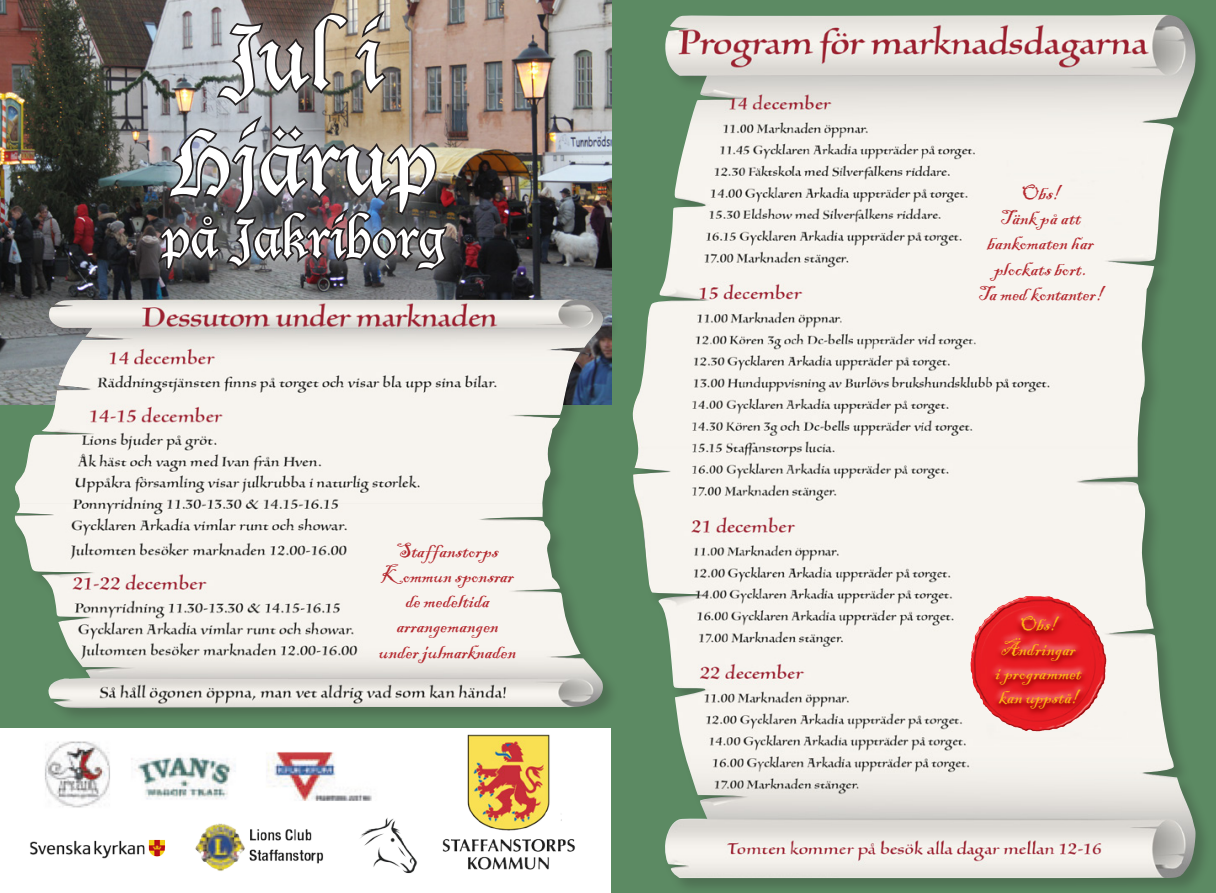
<style>
.page{position:relative;width:1216px;height:893px;background:#fff}
.page>*{position:absolute;margin:0;border:0;box-sizing:border-box;transform-origin:0 0}
.t1{font:87.5px "Lucida Blackletter";color:#fff}
.t2{font:52.5px "Lucida Blackletter";color:#fff}
.t3{font:21px/25.2px "Blackadder ITCTT";color:#b4292f;text-align:center}
.t4{font:20.12px/24.2px "Blackadder ITCTT";color:#fbb416;text-align:center}
</style>
<div class="page">
<div style="left:611px;top:0;width:604px;height:893px;background:#5c8a63"></div>
<img style="left:0;top:0;width:611px;height:404px">
<div style="left:13px;top:298px;width:606px;height:427px;background:#231f20;opacity:.25"></div>
<img style="left:13px;top:299px;width:591px;height:410px">
<div style="left:631px;top:13px;width:581px;height:880px;background:#231f20;opacity:.25"></div>
<img style="left:632px;top:15px;width:565px;height:863px">
<img style="left:30px;top:734px;width:545px;height:140px">
<div style="left:137px;top:0;width:331px;height:292px;background:#fff;opacity:.75"></div>
<img style="left:154px;top:6px;width:295px;height:268px">
<img style="left:986px;top:596px;width:44px;height:23px">
<svg style="left:988px;top:608px;width:100px;height:6px"></svg>
<svg style="left:988px;top:614px;width:100px;height:104px;background:#df252a"></svg>
<p class="t1" style="left:224px;top:6px;width:160px">Jul i</p>
<p class="t1" style="left:169px;top:111px;width:269px">Hjärup</p>
<p class="t2" style="left:161px;top:207px;width:285px">på Jakriborg</p>
<p class="t3" style="left:379px;top:539px;width:139px">Staffanstorps<br>Kommun sponsrar de medeltida arrangemangen under julmarknaden</p>
<p class="t3" style="left:987px;top:181px;width:108px">Obs!<br>Tänk på att bankomaten har</p>
<p class="t3" style="left:993px;top:257px;width:95px">plockats bort.</p>
<p class="t3" style="left:978px;top:282px;width:126px">Ta med kontanter!</p>
<p class="t4" style="left:995px;top:613px;width:87px">Obs!<br>Ändringar<br>i programmet kan uppstå!</p>
</div>
